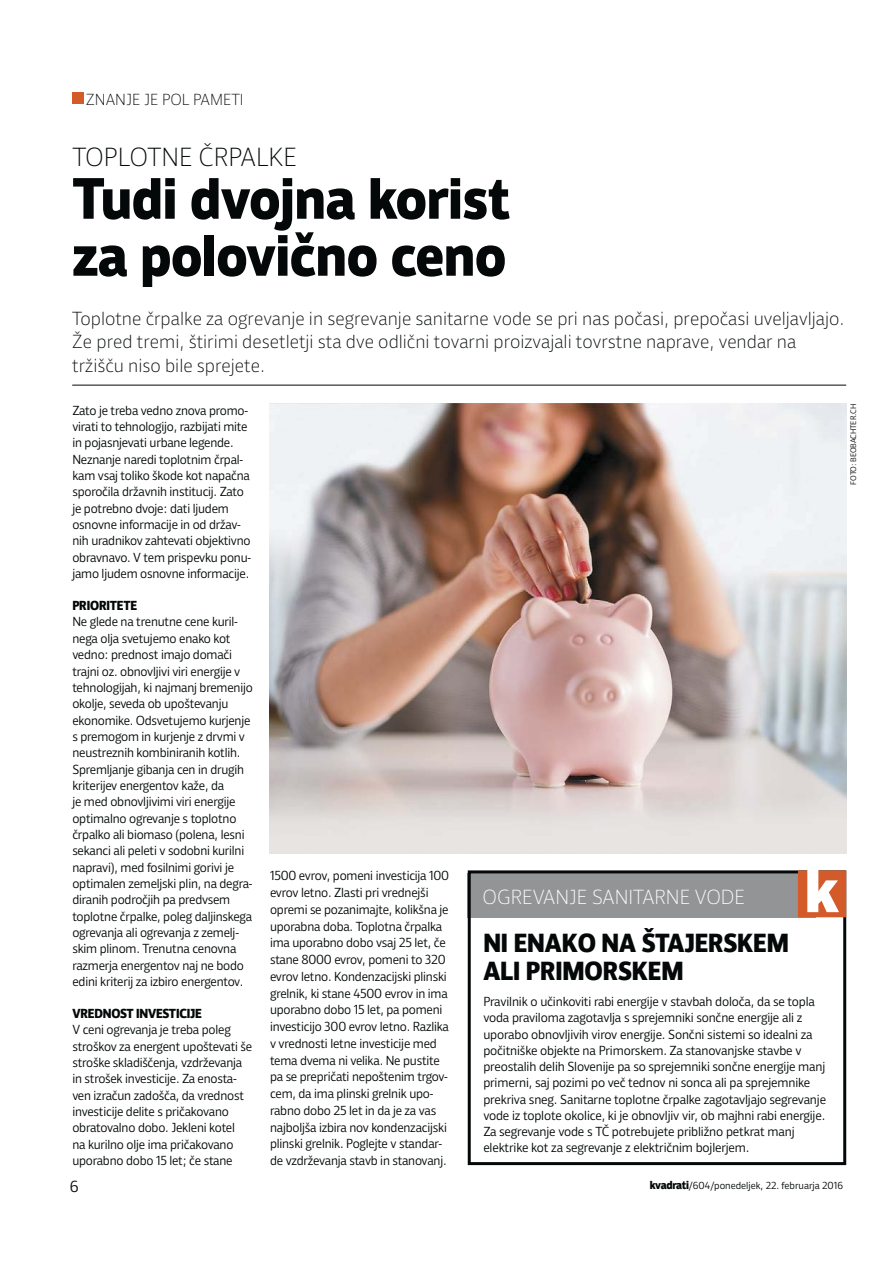
<style>
.page{position:relative;width:893px;height:1263px;background:#fff}
.page>*{position:absolute;margin:0;border:0;box-sizing:border-box;transform-origin:0 0}
.t1{font:800 60px/57px "Toti Sans";letter-spacing:-.005em;color:#040809}
.t2{font:800 27px/28.5px "Toti Sans";letter-spacing:-.005em;color:#040809}
.t3{font:300 27px "Toti Sans";color:#040809}
.t4{font:300 21px "Toti Sans";color:#fff}
.t5{font:300 19.5px/23.5px "Toti Sans";color:#040809}
.t6{font:300 16.5px "Toti Sans";color:#040809}
.t7{font:16.5px "Toti Sans";color:#040809}
.t8{font:13.5px/16.4px "Toti Sans";letter-spacing:-.015em;color:#040809}
.t9{font:800 13.5px "Toti Sans";letter-spacing:-.015em;color:#040809}
.t10{font:10.5px "Toti Sans";color:#040809}
.t11{font:8.25px "Toti Sans";letter-spacing:-.01em;color:#040809}
.s1{font-weight:800;font-size:12px}
</style>
<div class="page">
<div style="left:72px;top:92px;width:11px;height:11px;background:#d35b2a"></div>
<hr style="left:72px;top:385px;width:774px;height:1px;background:#040809">
<img style="left:270px;top:404px;width:576px;height:450px">
<div style="left:468px;top:873px;width:348px;height:44px;background:#929496"></div>
<div style="left:468px;top:870px;width:378px;height:295px;border:3px solid #040809"></div>
<div style="left:798px;top:870px;width:48px;height:47px;background:#d35b2a"></div>
<svg style="left:807px;top:870px;width:32px;height:42px"></svg>
<p class="t6" style="left:86px;top:93px;width:159px">ZNANJE JE POL PAMETI</p>
<h2 class="t3" style="left:72px;top:147px;width:226px">TOPLOTNE ČRPALKE</h2>
<h1 class="t1" style="left:72px;top:170px;width:440px">Tudi dvojna korist za polovično ceno</h1>
<h3 class="t5" style="left:72px;top:308px;width:774px">Toplotne črpalke za ogrevanje in segrevanje sanitarne vode se pri nas počasi, prepočasi uveljavljajo.<br>Že pred tremi, štirimi desetletji sta dve odlični tovarni proizvajali tovrstne naprave, vendar na tržišču niso bile sprejete.</h3>
<p class="t8" style="left:72px;top:403px;width:180px">Zato je treba vedno znova promo&shy;virati to tehnologijo, razbijati mite in pojasnjevati urbane legende.<br>Neznanje naredi toplotnim črpal&shy;kam vsaj toliko škode kot napačna sporočila državnih institucij. Zato je potrebno dvoje: dati ljudem osnovne informacije in od držav&shy;nih uradnikov zahtevati objektivno obravnavo. V tem prispevku ponu&shy;jamo ljudem osnovne informacije.</p>
<p class="t9" style="left:72px;top:598px;width:66px">PRIORITETE</p>
<p class="t8" style="left:72px;top:615px;width:182px">Ne glede na trenutne cene kuril&shy;nega olja svetujemo enako kot vedno: prednost imajo domači trajni oz. obnovljivi viri energije v tehnologijah, ki najmanj bremenijo okolje, seveda ob upoštevanju ekonomike. Odsvetujemo kurjenje s premogom in kurjenje z drvmi v neustreznih kombiniranih kotlih.<br>Spremljanje gibanja cen in drugih kriterijev energentov kaže, da<br>je med obnovljivimi viri energije optimalno ogrevanje s toplotno črpalko ali biomaso (polena, lesni sekanci ali peleti v sodobni kurilni napravi), med fosilnimi gorivi je optimalen zemeljski plin, na degra&shy;diranih področjih pa predvsem toplotne črpalke, poleg daljinskega ogrevanja ali ogrevanja z zemelj&shy;skim plinom. Trenutna cenovna razmerja energentov naj ne bodo edini kriterij za izbiro energentov.</p>
<p class="t9" style="left:72px;top:1005px;width:131px">VREDNOST INVESTICIJE</p>
<p class="t8" style="left:72px;top:1023px;width:181px">V ceni ogrevanja je treba poleg stroškov za energent upoštevati še stroške skladiščenja, vzdrževanja in strošek investicije. Za enosta&shy;ven izračun zadošča, da vrednost investicije delite s pričakovano obratovalno dobo. Jekleni kotel<br>na kurilno olje ima pričakovano uporabno dobo 15 let; če stane</p>
<p class="t8" style="left:270px;top:868px;width:181px;line-height:16.8px">1500 evrov, pomeni investicija 100 evrov letno. Zlasti pri vrednejši opremi se pozanimajte, kolikšna je uporabna doba. Toplotna črpalka ima uporabno dobo vsaj 25 let, če stane 8000 evrov, pomeni to 320 evrov letno. Kondenzacijski plinski grelnik, ki stane 4500 evrov in ima uporabno dobo 15 let, pa pomeni investicijo 300 evrov letno. Razlika v vrednosti letne investicije med tema dvema ni velika. Ne pustite pa se prepričati nepoštenim trgov&shy;cem, da ima plinski grelnik upo&shy;rabno dobo 25 let in da je za vas najboljša izbira nov kondenzacijski plinski grelnik. Poglejte v standar&shy;de vzdrževanja stavb in stanovanj.</p>
<h3 class="t4" style="left:483px;top:889px;width:264px">OGREVANJE SANITARNE VODE</h3>
<h2 class="t2" style="left:483px;top:928px;width:307px">NI ENAKO NA ŠTAJERSKEM<br>ALI PRIMORSKEM</h2>
<p class="t8" style="left:483px;top:994px;width:344px">Pravilnik o učinkoviti rabi energije v stavbah določa, da se topla voda praviloma zagotavlja s sprejemniki sončne energije ali z uporabo obnovljivih virov energije. Sončni sistemi so idealni za počitniške objekte na Primorskem. Za stanovanjske stavbe v preostalih delih Slovenije pa so sprejemniki sončne energije manj primerni, saj pozimi po več tednov ni sonca ali pa sprejemnike prekriva sneg. Sanitarne toplotne črpalke zagotavljajo segrevanje vode iz toplote okolice, ki je obnovljiv vir, ob majhni rabi energije.<br>Za segrevanje vode s TČ potrebujete približno petkrat manj elektrike kot za segrevanje z električnim bojlerjem.</p>
<p class="t11" style="left:850px;top:485px;width:82px;rotate:-90deg">FOTO: BEOBACHTER.CH</p>
<p class="t7" style="left:70px;top:1180px;width:10px">6</p>
<p class="t10" style="left:650px;top:1182px;width:195px"><span class="s1">kvadrati</span>/604/ponedeljek, 22. februarja 2016</p>
</div>
